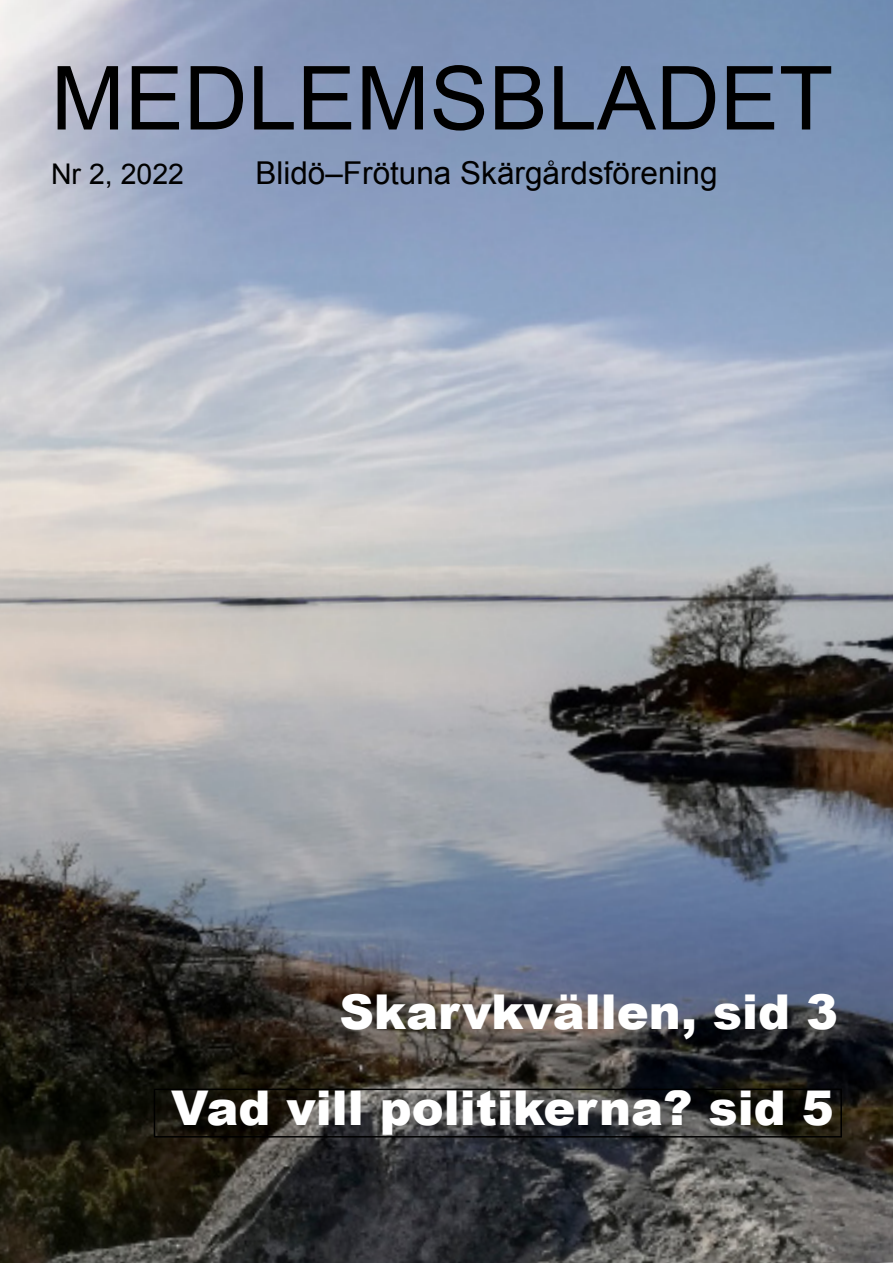
<style>
.page{position:relative;width:893px;height:1263px;background:#fff}
.page>*{position:absolute;margin:0;border:0;box-sizing:border-box;transform-origin:0 0}
.t1{font:88.5px "Arial";color:#000}
.t2{font:900 48px "Arial";color:#fff}
.t3{font:31.5px "Arial";color:#000}
.t4{font:28.5px "Arial";color:#000}
</style>
<div class="page">
<img style="left:0;top:0;width:893px;height:1263px">
<div style="left:154px;top:1089px;width:688px;height:48px;border:2px solid #000"></div>
<h1 class="t1" style="left:51px;top:40px;width:783px">MEDLEMSBLADET</h1>
<p class="t4" style="left:51px;top:155px;width:135px">Nr 2, 2022</p>
<p class="t3" style="left:255px;top:152px;width:464px">Blidö–Frötuna Skärgårdsförening</p>
<p class="t2" style="left:339px;top:977px;width:500px">Skarvkvällen, sid 3</p>
<p class="t2" style="left:171px;top:1072px;width:664px">Vad vill politikerna? sid 5</p>
</div>
